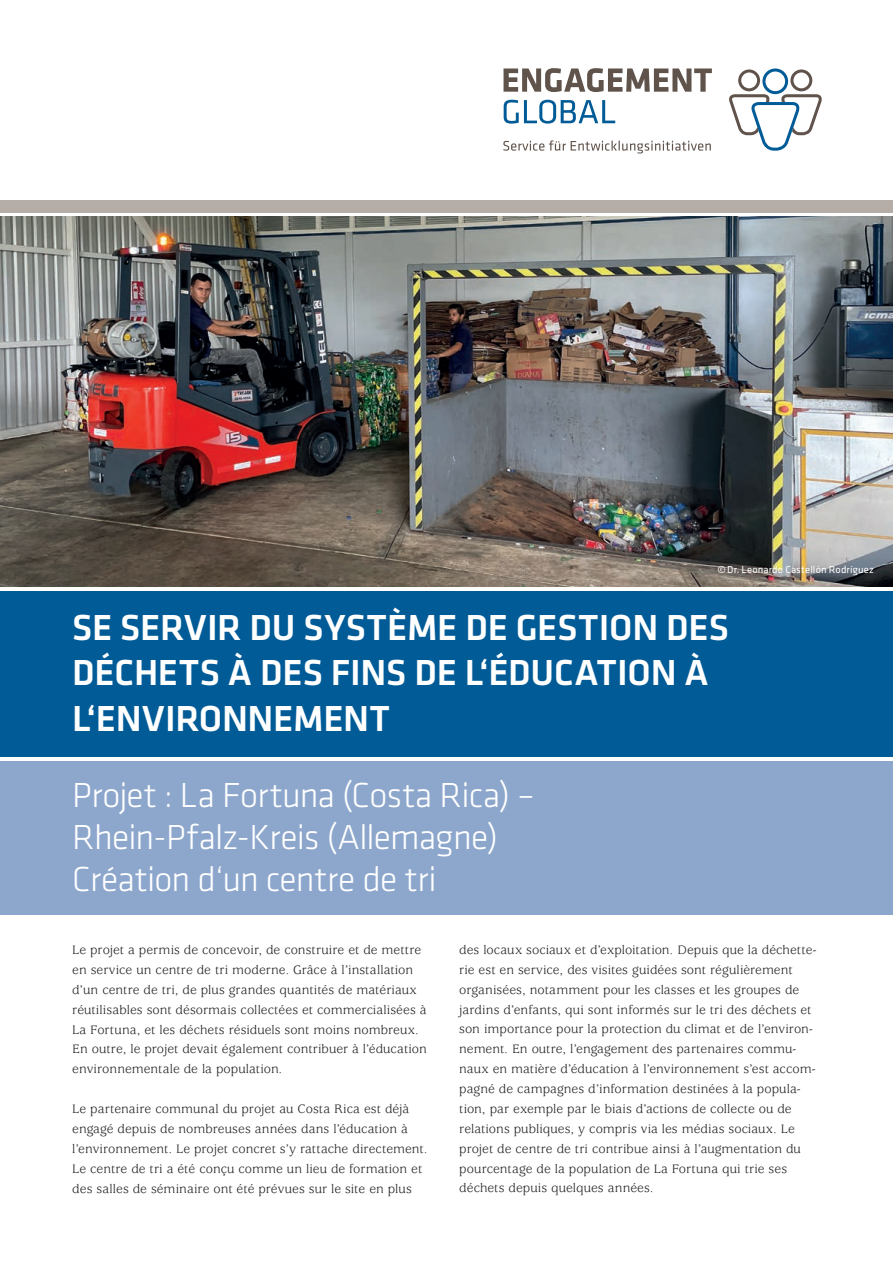
<style>
.page{position:relative;width:893px;height:1263px;background:#fff}
.page>*{position:absolute;margin:0;border:0;box-sizing:border-box;transform-origin:0 0}
.t1{font:500 37.5px/45px "Klavika";letter-spacing:-.005em;color:#fff}
.t2{font:300 36px/42px "Klavika";letter-spacing:-.02em;color:#fff}
.t3{font:13.5px/19.8px "Usherwood Std";letter-spacing:.005em;color:#231f20}
.t4{font:10.5px "Klavika";letter-spacing:.01em;color:#fff}
</style>
<div class="page">
<svg style="left:729px;top:68px;width:93px;height:83px"></svg>
<svg style="left:503px;top:68px;width:209px;height:24px"></svg>
<svg style="left:504px;top:100px;width:111px;height:24px"></svg>
<svg style="left:503px;top:140px;width:208px;height:13px"></svg>
<div style="left:0;top:200px;width:893px;height:13px;background:#b5aea8"></div>
<img style="left:0;top:217px;width:893px;height:370px">
<div style="left:0;top:591px;width:893px;height:166px;background:#005b97"></div>
<div style="left:0;top:761px;width:893px;height:153px;background:#8da7cc"></div>
<p class="t4" style="left:718px;top:564px;width:158px">© Dr. Leonardo Castellón Rodríguez</p>
<p class="t1" style="left:72px;top:606px;width:658px">SE SERVIR DU SYSTÈME DE GESTION DES<br>DÉCHETS À DES FINS DE L‘ÉDUCATION À<br>L‘ENVIRONNEMENT</p>
<p class="t2" style="left:72px;top:775px;width:464px">Projet : La Fortuna (Costa Rica) –<br>Rhein-Pfalz-Kreis (Allemagne)<br>Création d‘un centre de tri</p>
<p class="t3" style="left:72px;top:940px;width:356px">Le projet a permis de concevoir, de construire et de mettre en service un centre de tri moderne. Grâce à l’installation d’un centre de tri, de plus grandes quantités de matériaux réutilisables sont désormais collectées et commercialisées à La Fortuna, et les déchets résiduels sont moins nombreux.<br>En outre, le projet devait également contribuer à l’éducation environnementale de la population.</p>
<p class="t3" style="left:72px;top:1099px;width:357px">Le partenaire communal du projet au Costa Rica est déjà engagé depuis de nombreuses années dans l’éducation à l’environnement. Le projet concret s’y rattache directement.<br>Le centre de tri a été conçu comme un lieu de formation et des salles de séminaire ont été prévues sur le site en plus</p>
<p class="t3" style="left:459px;top:940px;width:359px">des locaux sociaux et d’exploitation. Depuis que la déchette&shy;rie est en service, des visites guidées sont régulièrement organisées, notamment pour les classes et les groupes de jardins d’enfants, qui sont informés sur le tri des déchets et son importance pour la protection du climat et de l’environ&shy;nement. En outre, l’engagement des partenaires commu&shy;naux en matière d’éducation à l’environnement s’est accom&shy;pagné de campagnes d’information destinées à la popula&shy;tion, par exemple par le biais d’actions de collecte ou de relations publiques, y compris via les médias sociaux. Le projet de centre de tri contribue ainsi à l’augmentation du pourcentage de la population de La Fortuna qui trie ses déchets depuis quelques années.</p>
</div>
